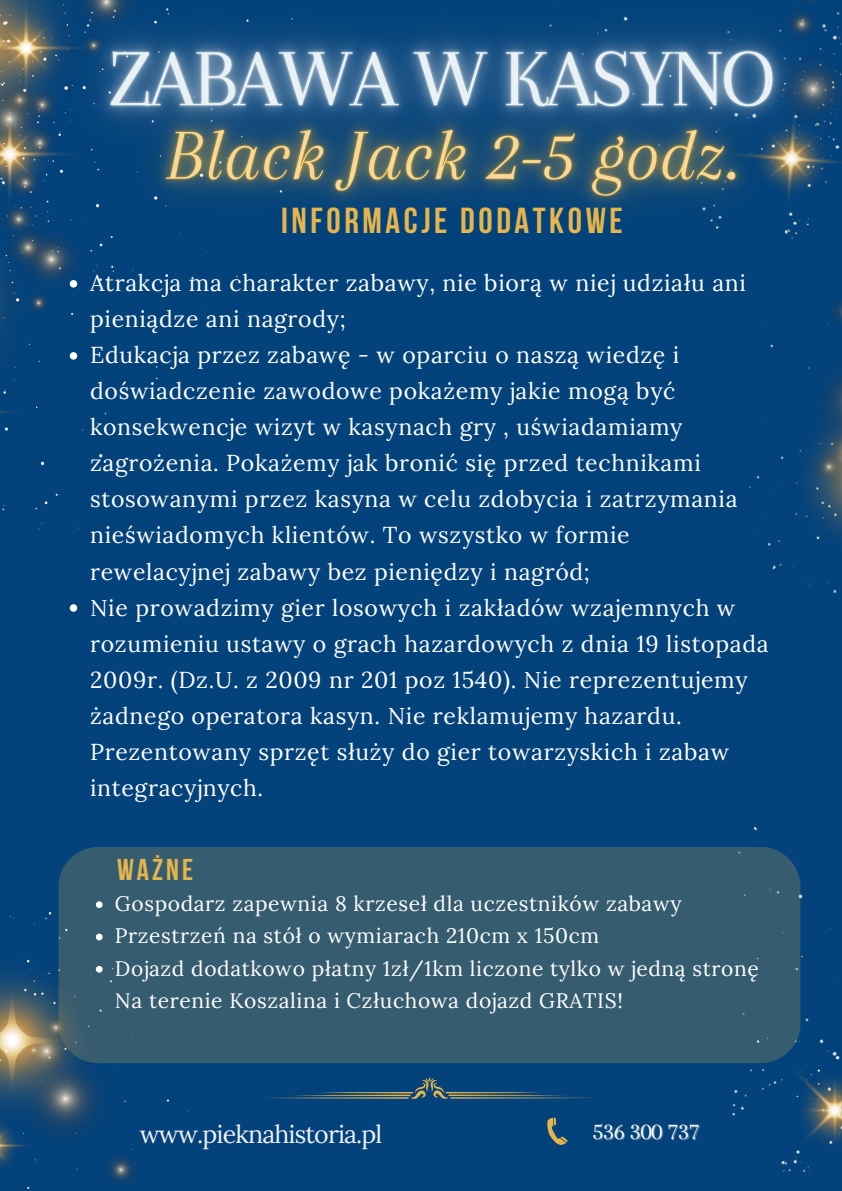
<style>
.page{position:relative;width:842px;height:1191px;background:#fff}
.page>*{position:absolute;margin:0;border:0;box-sizing:border-box;transform-origin:0 0}
.t1{font:700 36px "Bebas Neue";letter-spacing:.1em;color:#e6b54c}
.t2{font:700 30px "Bebas Neue";letter-spacing:.1em;color:#e6b54c}
.t3{font:25px "Lora";letter-spacing:-.035em;color:#f0f0f0}
.t4{font:25px "Arapey";letter-spacing:-.035em;color:#fff}
.t5{font:23px/36px "Lora";letter-spacing:.03em;color:#fff}
.t6{font:20.9px/32.2px "Lora";letter-spacing:.03em;color:#fff}
</style>
<div class="page">
<div style="left:0;top:0;width:842px;height:1190px;background:#03427b"></div>
<div style="left:58px;top:846px;width:742px;height:217px;background:#365c70;border-radius:40px"></div>
<svg style="left:70px;top:606px;width:7px;height:5px"></svg>
<img style="left:337px;top:36px;width:317px;height:172px">
<svg style="left:96px;top:901px;width:7px;height:7px"></svg>
<img style="left:282px;top:18px;width:55px;height:183px">
<img style="left:0;top:0;width:282px;height:606px">
<svg style="left:268px;top:1077px;width:324px;height:21px"></svg>
<img style="left:0;top:912px;width:189px;height:277px">
<img style="left:595px;top:846px;width:247px;height:326px">
<img style="left:654px;top:0;width:188px;height:849px">
<svg style="left:547px;top:1117px;width:20px;height:27px"></svg>
<p class="t1" style="left:281px;top:206px;width:343px">INFORMACJE DODATKOWE</p>
<p class="t5" style="left:90px;top:265px;width:657px">Atrakcja ma charakter zabawy, nie biorą w niej udziału ani pieniądze ani nagrody;</p>
<p class="t5" style="left:90px;top:337px;width:649px">Edukacja przez zabawę - w oparciu o naszą wiedzę i doświadczenie zawodowe pokażemy jakie mogą być konsekwencje wizyt w kasynach gry , uświadamiamy zagrożenia. Pokażemy jak bronić się przed technikami stosowanymi przez kasyna w celu zdobycia i zatrzymania nieświadomych klientów. To wszystko w formie rewelacyjnej zabawy bez pieniędzy i nagród;</p>
<p class="t5" style="left:90px;top:589px;width:680px">Nie prowadzimy gier losowych i zakładów wzajemnych w rozumieniu ustawy o grach hazardowych z dnia 19 listopada 2009r. (Dz.U. z 2009 nr 201 poz 1540). Nie reprezentujemy żadnego operatora kasyn. Nie reklamujemy hazardu.<br>Prezentowany sprzęt służy do gier towarzyskich i zabaw integracyjnych.</p>
<h3 class="t2" style="left:117px;top:857px;width:78px">WAŻNE</h3>
<p class="t6" style="left:115px;top:887px;width:568px">Gospodarz zapewnia 8 krzeseł dla uczestników zabawy</p>
<p class="t6" style="left:115px;top:919px;width:486px">Przestrzeń na stół o wymiarach 210cm x 150cm</p>
<p class="t6" style="left:115px;top:951px;width:645px">Dojazd dodatkowo płatny 1zł/1km liczone tylko w jedną stronę<br>Na terenie Koszalina i Człuchowa dojazd GRATIS!</p>
<h5 class="t3" style="left:140px;top:1117px;width:244px">www.pieknahistoria.pl</h5>
<p class="t4" style="left:592px;top:1116px;width:110px">536 300 737</p>
</div>
